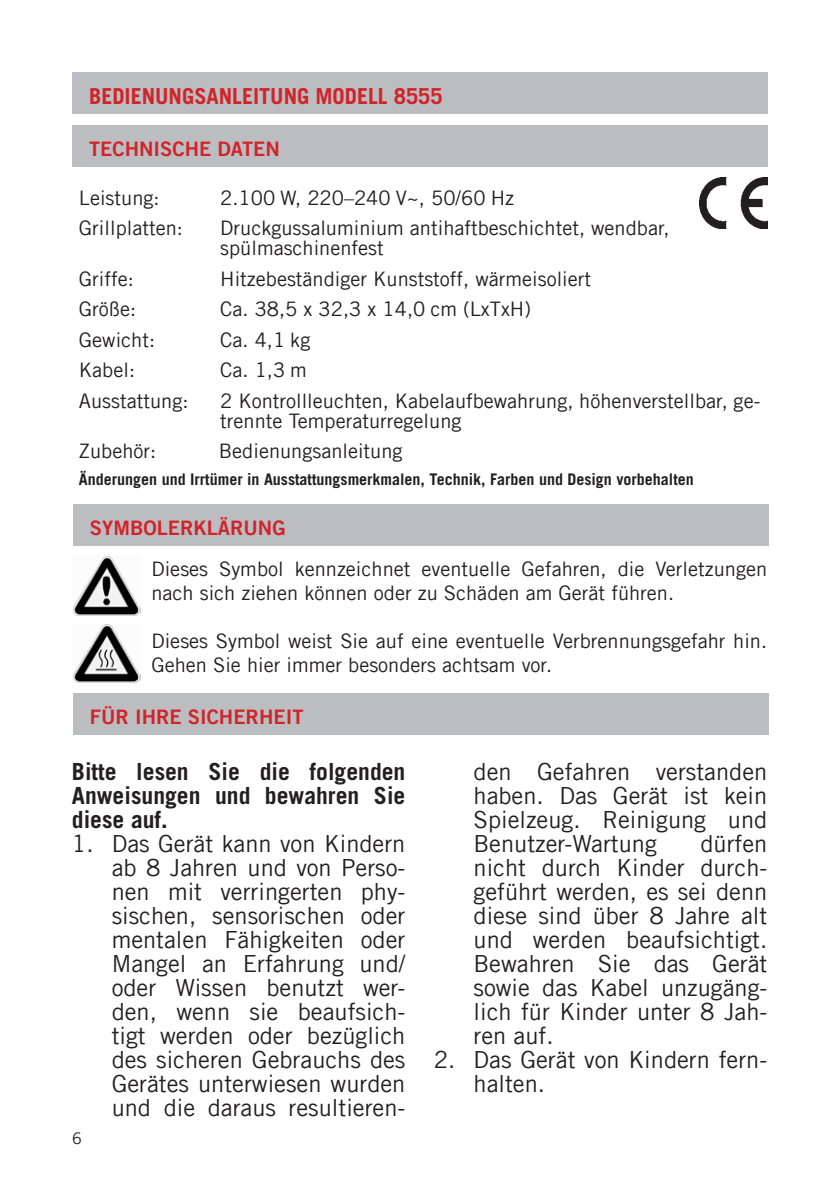
<style>
.page{position:relative;width:840px;height:1191px;background:#fff}
.page>*{position:absolute;margin:0;border:0;box-sizing:border-box;transform-origin:0 0}
.t1{font:23.6px/24px "Trade Gothic LT Com";color:#231f20;text-align:justify}
.t2{font:700 23.6px/24px "Trade Gothic LT Com";color:#231f20;text-align:justify}
.t3{font:700 22px "Trade Gothic LT Com";color:#d1232a}
.t4{font:20px/24px "Trade Gothic LT Com";color:#231f20}
.t5{font:20px "Trade Gothic LT Com Bd 2";color:#d1232a}
.t6{font:700 16px "Trade Gothic LT Com";color:#231f20}
.t7{font:16px "Trade Gothic LT Com";color:#231f20}
</style>
<div class="page">
<div style="left:72px;top:72px;width:695px;height:42px;background:#bcbdc0"></div>
<div style="left:73px;top:693px;width:695px;height:42px;background:#bcbdc0"></div>
<div style="left:72px;top:125px;width:695px;height:42px;background:#bcbdc0"></div>
<div style="left:73px;top:504px;width:695px;height:41px;background:#bcbdc0"></div>
<img style="left:73px;top:556px;width:68px;height:59px">
<img style="left:73px;top:624px;width:68px;height:58px">
<img style="left:699px;top:178px;width:67px;height:51px">
<p class="t3" style="left:89px;top:82px;width:355px">BEDIENUNGSANLEITUNG MODELL 8555</p>
<p class="t5" style="left:89px;top:136px;width:192px">TECHNISCHE DATEN</p>
<p class="t4" style="left:79px;top:185px;width:82px">Leistung:</p>
<p class="t4" style="left:220px;top:185px;width:295px">2.100 W, 220–240 V~, 50/60 Hz</p>
<p class="t4" style="left:79px;top:216px;width:105px">Grillplatten:</p>
<p class="t4" style="left:220px;top:218px;width:450px;line-height:20px">Druckgussaluminium antihaftbeschichtet, wendbar, spülmaschinenfest</p>
<p class="t4" style="left:79px;top:266px;width:56px">Griffe:</p>
<p class="t4" style="left:220px;top:266px;width:372px">Hitzebeständiger Kunststoff, wärmeisoliert</p>
<p class="t4" style="left:79px;top:297px;width:59px">Größe:</p>
<p class="t4" style="left:220px;top:297px;width:312px">Ca. 38,5 x 32,3 x 14,0 cm (LxTxH)</p>
<p class="t4" style="left:79px;top:327px;width:78px">Gewicht:</p>
<p class="t4" style="left:220px;top:327px;width:91px">Ca. 4,1 kg</p>
<p class="t4" style="left:79px;top:358px;width:58px">Kabel:</p>
<p class="t4" style="left:220px;top:358px;width:88px">Ca. 1,3 m</p>
<p class="t4" style="left:79px;top:388px;width:111px">Ausstattung:</p>
<p class="t4" style="left:220px;top:390px;width:541px;line-height:20px">2 Kontrollleuchten, Kabelaufbewahrung, höhenverstellbar, ge&shy;trennte Temperaturregelung</p>
<p class="t4" style="left:79px;top:439px;width:79px">Zubehör:</p>
<p class="t4" style="left:219px;top:439px;width:185px">Bedienungsanleitung</p>
<p class="t6" style="left:79px;top:470px;width:616px">Änderungen und Irrtümer in Ausstattungsmerkmalen, Technik, Farben und Design vorbehalten</p>
<p class="t5" style="left:90px;top:515px;width:197px">SYMBOLERKLÄRUNG</p>
<p class="t4" style="left:151px;top:557px;width:617px">Dieses Symbol kennzeichnet eventuelle Gefahren, die Verletzungen nach sich ziehen können oder zu Schäden am Gerät führen.</p>
<p class="t4" style="left:151px;top:629px;width:617px">Dieses Symbol weist Sie auf eine eventuelle Verbrennungsgefahr hin.<br>Gehen Sie hier immer besonders achtsam vor.</p>
<p class="t5" style="left:90px;top:704px;width:215px">FÜR IHRE SICHERHEIT</p>
<p class="t2" style="left:72px;top:759px;width:335px">Bitte lesen Sie die folgenden Anweisungen und bewahren Sie diese auf.</p>
<p class="t1" style="left:112px;top:831px;width:295px;text-indent:-40px">1. Das Gerät kann von Kindern ab 8 Jahren und von Perso&shy;nen mit verringerten phy&shy;sischen, sensorischen oder mentalen Fähigkeiten oder Mangel an Erfahrung und/ oder Wissen benutzt wer&shy;den, wenn sie beaufsich&shy;tigt werden oder bezüglich des sicheren Gebrauchs des Gerätes unterwiesen wurden und die daraus resultieren-</p>
<p class="t7" style="left:72px;top:1128px;width:11px">6</p>
<p class="t1" style="left:473px;top:759px;width:295px">den Gefahren verstanden haben. Das Gerät ist kein Spielzeug. Reinigung und Benutzer-Wartung</p>
<p class="t1" style="left:473px;top:831px;width:295px;text-indent:227px">dürfen nicht durch Kinder durch&shy;geführt werden, es sei denn diese sind über 8 Jahre alt und werden beaufsichtigt.<br>Bewahren Sie das Gerät sowie das Kabel unzugäng&shy;lich für Kinder unter 8 Jah&shy;ren auf.</p>
<p class="t1" style="left:473px;top:1047px;width:295px;text-indent:-40px">2. Das Gerät von Kindern fern&shy;halten.</p>
</div>
